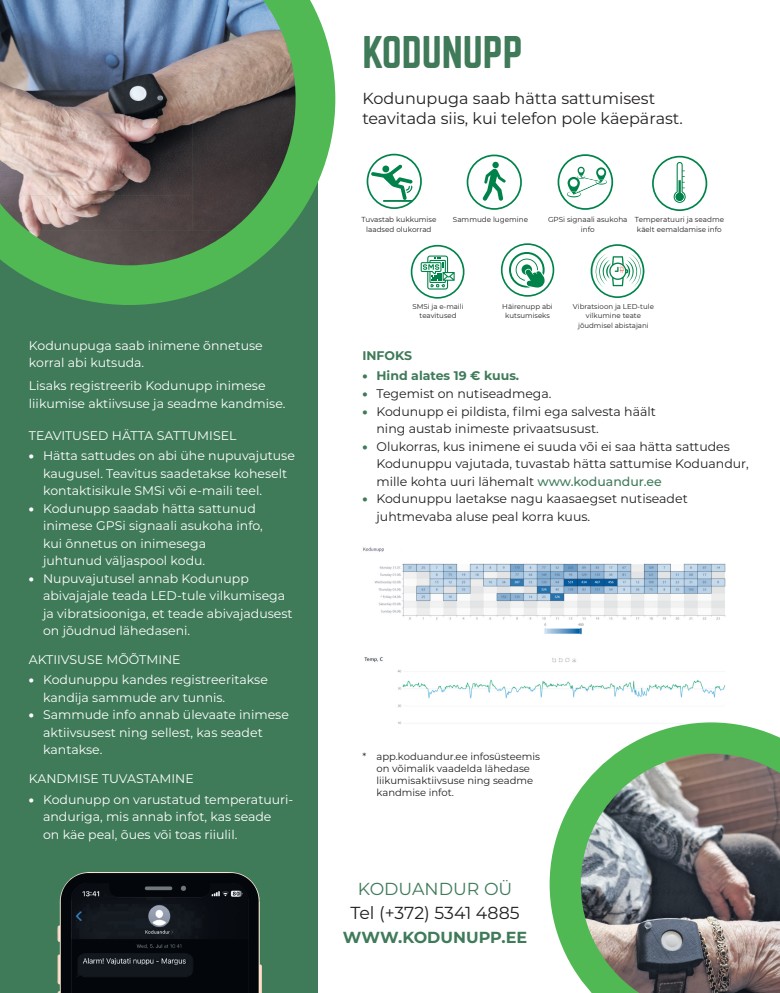
<style>
.page{position:relative;width:780px;height:993px;background:#fff}
.page>*{position:absolute;margin:0;border:0;box-sizing:border-box;transform-origin:0 0}
.t1{font:40px "Norwester";color:#3f7a59}
.t2{font:17.4px "Montserrat";color:#231f20}
.t3{font:17.4px "Montserrat";color:#3f7a59}
.t4{font:16px/19.2px "Montserrat";color:#231f20}
.t5{font:700 16px "Montserrat";color:#3f7a59}
.t6{font:12.5px/17.5px "Montserrat";color:#fff}
.t7{font:12.5px/17.5px "Montserrat";color:#231f20}
.t8{font:700 12.5px "Montserrat";color:#3f7a59}
.t9{font:10px/12px "Montserrat";color:#231f20}
.t10{font:7.2px/10px "Montserrat";color:#231f20;text-align:center}
.t11{font:7px/9.8px "Montserrat";color:#231f20;text-align:center}
.s1{font-weight:900}
.s2{font-weight:900;color:#3f7a59}
.s3{font-weight:500;color:#3f7a59}
</style>
<div class="page">
<div style="left:0;top:153px;width:317px;height:839px;background:#3f7a59"></div>
<svg style="left:366px;top:154px;width:56px;height:55px"></svg>
<svg style="left:652px;top:156px;width:55px;height:55px"></svg>
<svg style="left:466px;top:154px;width:56px;height:56px"></svg>
<svg style="left:557px;top:154px;width:56px;height:56px"></svg>
<svg style="left:411px;top:245px;width:53px;height:53px"></svg>
<svg style="left:501px;top:243px;width:53px;height:53px"></svg>
<svg style="left:590px;top:244px;width:54px;height:54px"></svg>
<svg style="left:8px;top:0;width:327px;height:305px;fill:#50b954"></svg>
<svg style="left:0;top:231px;width:295px;height:34px;fill:#50b954"></svg>
<img style="left:0;top:0;width:295px;height:231px">
<img style="left:27px;top:230px;width:204px;height:35px">
<img style="left:363px;top:547px;width:363px;height:177px">
<svg style="left:549px;top:722px;width:231px;height:257px;fill:#50b954"></svg>
<img style="left:580px;top:753px;width:200px;height:239px">
<img style="left:57px;top:872px;width:205px;height:120px">
<p class="t6" style="left:29px;top:336px;width:235px">Kodunupuga saab inimene õnnetuse korral abi kutsuda.</p>
<p class="t6" style="left:29px;top:376px;width:258px">Lisaks registreerib Kodunupp inimese liikumise aktiivsuse ja seadme kandmise.</p>
<p class="t6" style="left:29px;top:426px;width:209px">TEAVITUSED HÄTTA SATTUMISEL</p>
<p class="t6" style="left:43px;top:446px;width:253px;text-indent:-14px"><span class="s1">•</span> Hätta sattudes on abi ühe nupuvajutuse kaugusel. Teavitus saadetakse koheselt kontaktisikule SMSi või e-maili teel.</p>
<p class="t6" style="left:43px;top:498px;width:221px;text-indent:-14px"><span class="s1">•</span> Kodunupp saadab hätta sattunud inimese GPSi signaali asukoha info, kui õnnetus on inimesega juhtunud väljaspool kodu.</p>
<p class="t6" style="left:43px;top:568px;width:251px;text-indent:-14px"><span class="s1">•</span> Nupuvajutusel annab Kodunupp abivajajale teada LED-tule vilkumisega ja vibratsiooniga, et teade abivajadusest on jõudnud lähedaseni.</p>
<p class="t6" style="left:29px;top:650px;width:153px">AKTIIVSUSE MÕÕTMINE</p>
<p class="t6" style="left:43px;top:670px;width:226px;text-indent:-14px"><span class="s1">•</span> Kodunuppu kandes registreeritakse kandija sammude arv tunnis.</p>
<p class="t6" style="left:43px;top:705px;width:247px;text-indent:-14px"><span class="s1">•</span> Sammude info annab ülevaate inimese aktiivsusest ning sellest, kas seadet kantakse.</p>
<p class="t6" style="left:29px;top:769px;width:166px">KANDMISE TUVASTAMINE</p>
<p class="t6" style="left:43px;top:789px;width:252px;text-indent:-14px"><span class="s1">•</span> Kodunupp on varustatud temperatuuri&shy;anduriga, mis annab infot, kas seade<br>on käe peal, õues või toas riiulil.</p>
<h1 class="t1" style="left:362px;top:33px;width:162px">KODUNUPP</h1>
<p class="t4" style="left:362px;top:88px;width:322px">Kodunupuga saab hätta sattumisest teavitada siis, kui telefon pole käepärast.</p>
<p class="t10" style="left:361px;top:214px;width:77px">Tuvastab kukkumise laadsed olukorrad</p>
<p class="t10" style="left:453px;top:214px;width:77px">Sammude lugemine</p>
<p class="t10" style="left:548px;top:214px;width:81px">GPSi signaali asukoha info</p>
<p class="t10" style="left:634px;top:214px;width:91px">Temperatuuri ja seadme käelt eemaldamise info</p>
<p class="t11" style="left:412px;top:301px;width:53px">SMSi ja e-maili teavitused</p>
<p class="t11" style="left:502px;top:301px;width:52px">Häirenupp abi kutsumiseks</p>
<p class="t11" style="left:573px;top:301px;width:83px">Vibratsioon ja LED-tule vilkumine teate jõudmisel abistajani</p>
<p class="t11" style="left:567px;top:318px;width:83px">Vibratsioon ja LED-tule</p>
<p class="t8" style="left:362px;top:346px;width:51px">INFOKS</p>
<p class="t8" style="left:362px;top:367px;width:158px"><span class="s1">•</span> Hind alates 19 € kuus.</p>
<p class="t7" style="left:362px;top:384px;width:191px"><span class="s2">•</span> Tegemist on nutiseadmega.</p>
<p class="t7" style="left:376px;top:402px;width:281px;text-indent:-14px"><span class="s2">•</span> Kodunupp ei pildista, filmi ega salvesta häält ning austab inimeste privaatsusust.</p>
<p class="t7" style="left:376px;top:437px;width:374px;text-indent:-14px"><span class="s2">•</span> Olukorras, kus inimene ei suuda või ei saa hätta sattudes<br>Kodunuppu vajutada, tuvastab hätta sattumise Koduandur, mille kohta uuri lähemalt <span class="s3">www.koduandur.ee</span></p>
<p class="t7" style="left:376px;top:489px;width:313px;text-indent:-14px"><span class="s2">•</span> Kodunuppu laetakse nagu kaasaegset nutiseadet juhtmevaba aluse peal korra kuus.</p>
<p class="t9" style="left:376px;top:749px;width:165px;text-indent:-14px">* app.koduandur.ee infosüsteemis on võimalik vaadelda lähedase liikumisaktiivsuse ning seadme kandmise infot.</p>
<h2 class="t3" style="left:358px;top:876px;width:156px">KODUANDUR OÜ</h2>
<h2 class="t2" style="left:350px;top:900px;width:171px">Tel (+372) 5341 4885</h2>
<p class="t5" style="left:343px;top:925px;width:186px">WWW.KODUNUPP.EE</p>
</div>
